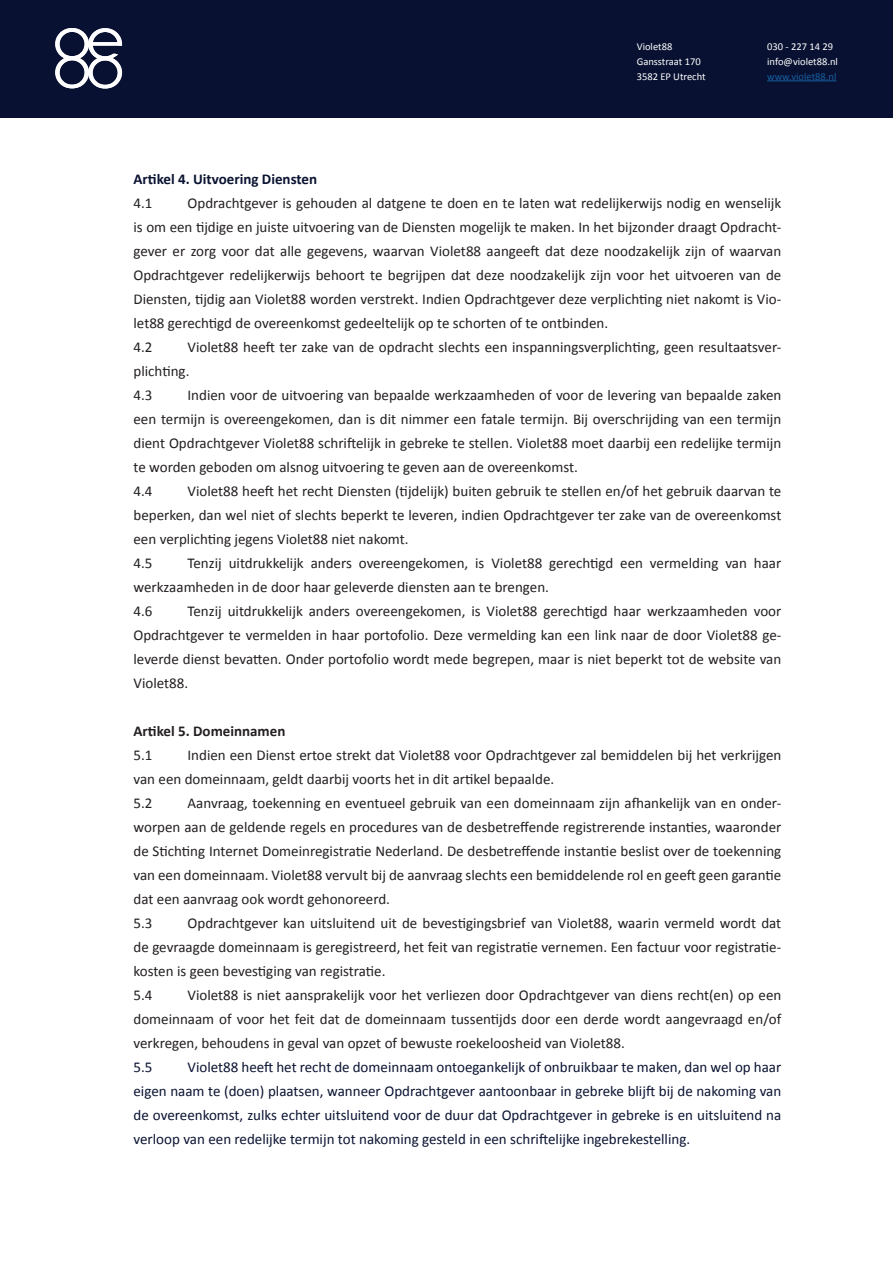
<style>
.page{position:relative;width:893px;height:1263px;background:#fff}
.page>*{position:absolute;margin:0;border:0;box-sizing:border-box;transform-origin:0 0}
.t1{font:15px/24px "Calibri";color:#231f20;text-align:justify}
.t2{font:15px/24px "Calibri";color:#0a1332;text-align:justify}
.t3{font:700 15px "Calibri";color:#0a1332}
.t4{font:700 15px "Calibri";color:#231f20}
.t5{font:10.5px "Calibri";color:#fff}
.t6{font:10.5px "Calibri";color:#175d9e}
</style>
<div class="page">
<div style="left:0;top:0;width:893px;height:117px;background:#081132"></div>
<hr style="left:767px;top:80px;width:69px;height:1px;background:#175d9e">
<svg style="left:55px;top:28px;width:67px;height:61px"></svg>
<svg style="left:92px;top:42px;width:30px;height:4px"></svg>
<p class="t5" style="left:637px;top:39px;width:37px">Violet88</p>
<p class="t5" style="left:637px;top:54px;width:66px">Gansstraat 170</p>
<p class="t5" style="left:637px;top:69px;width:70px">3582 EP Utrecht</p>
<p class="t5" style="left:767px;top:39px;width:67px">030 - 227 14 29</p>
<p class="t5" style="left:767px;top:54px;width:72px">info@violet88.nl</p>
<p class="t6" style="left:767px;top:69px;width:71px">www.violet88.nl</p>
<p class="t3" style="left:134px;top:168px;width:185px">Artikel 4. Uitvoering Diensten</p>
<p class="t1" style="left:134px;top:190px;width:20px">4.1</p>
<p class="t1" style="left:134px;top:190px;width:649px;text-indent:54px">Opdrachtgever is gehouden al datgene te doen en te laten wat redelijkerwijs nodig en wenselijk is om een tijdige en juiste uitvoering van de Diensten mogelijk te maken. In het bijzonder draagt Opdracht&shy;gever er zorg voor dat alle gegevens, waarvan Violet88 aangeeft dat deze noodzakelijk zijn of waarvan Opdrachtgever redelijkerwijs behoort te begrijpen dat deze noodzakelijk zijn voor het uitvoeren van de Diensten, tijdig aan Violet88 worden verstrekt. Indien Opdrachtgever deze verplichting niet nakomt is Vio&shy;let88 gerechtigd de overeenkomst gedeeltelijk op te schorten of te ontbinden.</p>
<p class="t1" style="left:134px;top:334px;width:20px">4.2</p>
<p class="t1" style="left:134px;top:334px;width:649px;text-indent:54px">Violet88 heeft ter zake van de opdracht slechts een inspanningsverplichting, geen resultaatsver&shy;plichting.</p>
<p class="t1" style="left:134px;top:382px;width:20px">4.3</p>
<p class="t1" style="left:134px;top:382px;width:649px;text-indent:54px">Indien voor de uitvoering van bepaalde werkzaamheden of voor de levering van bepaalde zaken een termijn is overeengekomen, dan is dit nimmer een fatale termijn. Bij overschrijding van een termijn dient Opdrachtgever Violet88 schriftelijk in gebreke te stellen. Violet88 moet daarbij een redelijke termijn te worden geboden om alsnog uitvoering te geven aan de overeenkomst.</p>
<p class="t1" style="left:134px;top:478px;width:20px">4.4</p>
<p class="t1" style="left:134px;top:478px;width:649px;text-indent:54px">Violet88 heeft het recht Diensten (tijdelijk) buiten gebruik te stellen en/of het gebruik daarvan te beperken, dan wel niet of slechts beperkt te leveren, indien Opdrachtgever ter zake van de overeenkomst een verplichting jegens Violet88 niet nakomt.</p>
<p class="t1" style="left:134px;top:550px;width:20px">4.5</p>
<p class="t1" style="left:134px;top:550px;width:649px;text-indent:54px">Tenzij uitdrukkelijk anders overeengekomen, is Violet88 gerechtigd een vermelding van haar werkzaamheden in de door haar geleverde diensten aan te brengen.</p>
<p class="t1" style="left:134px;top:598px;width:20px">4.6</p>
<p class="t1" style="left:134px;top:598px;width:649px;text-indent:54px">Tenzij uitdrukkelijk anders overeengekomen, is Violet88 gerechtigd haar werkzaamheden voor Opdrachtgever te vermelden in haar portofolio. Deze vermelding kan een link naar de door Violet88 ge&shy;leverde dienst bevatten. Onder portofolio wordt mede begrepen, maar is niet beperkt tot de website van Violet88.</p>
<p class="t4" style="left:134px;top:720px;width:153px">Artikel 5. Domeinnamen</p>
<p class="t1" style="left:134px;top:742px;width:20px">5.1</p>
<p class="t1" style="left:134px;top:742px;width:649px;text-indent:54px">Indien een Dienst ertoe strekt dat Violet88 voor Opdrachtgever zal bemiddelen bij het verkrijgen van een domeinnaam, geldt daarbij voorts het in dit artikel bepaalde.</p>
<p class="t1" style="left:134px;top:790px;width:20px">5.2</p>
<p class="t1" style="left:134px;top:790px;width:649px;text-indent:54px">Aanvraag, toekenning en eventueel gebruik van een domeinnaam zijn afhankelijk van en onder&shy;worpen aan de geldende regels en procedures van de desbetreffende registrerende instanties, waaronder de Stichting Internet Domeinregistratie Nederland. De desbetreffende instantie beslist over de toekenning van een domeinnaam. Violet88 vervult bij de aanvraag slechts een bemiddelende rol en geeft geen garantie dat een aanvraag ook wordt gehonoreerd.</p>
<p class="t1" style="left:134px;top:910px;width:20px">5.3</p>
<p class="t1" style="left:134px;top:910px;width:649px;text-indent:54px">Opdrachtgever kan uitsluitend uit de bevestigingsbrief van Violet88, waarin vermeld wordt dat de gevraagde domeinnaam is geregistreerd, het feit van registratie vernemen. Een factuur voor registratie&shy;kosten is geen bevestiging van registratie.</p>
<p class="t1" style="left:134px;top:982px;width:20px">5.4</p>
<p class="t1" style="left:134px;top:982px;width:649px;text-indent:54px">Violet88 is niet aansprakelijk voor het verliezen door Opdrachtgever van diens recht(en) op een domeinnaam of voor het feit dat de domeinnaam tussentijds door een derde wordt aangevraagd en/of verkregen, behoudens in geval van opzet of bewuste roekeloosheid van Violet88.</p>
<p class="t2" style="left:134px;top:1054px;width:20px">5.5</p>
<p class="t2" style="left:134px;top:1054px;width:649px;text-indent:54px">Violet88 heeft het recht de domeinnaam ontoegankelijk of onbruikbaar te maken, dan wel op haar eigen naam te (doen) plaatsen, wanneer Opdrachtgever aantoonbaar in gebreke blijft bij de nakoming van de overeenkomst, zulks echter uitsluitend voor de duur dat Opdrachtgever in gebreke is en uitsluitend na verloop van een redelijke termijn tot nakoming gesteld in een schriftelijke ingebrekestelling.</p>
</div>
